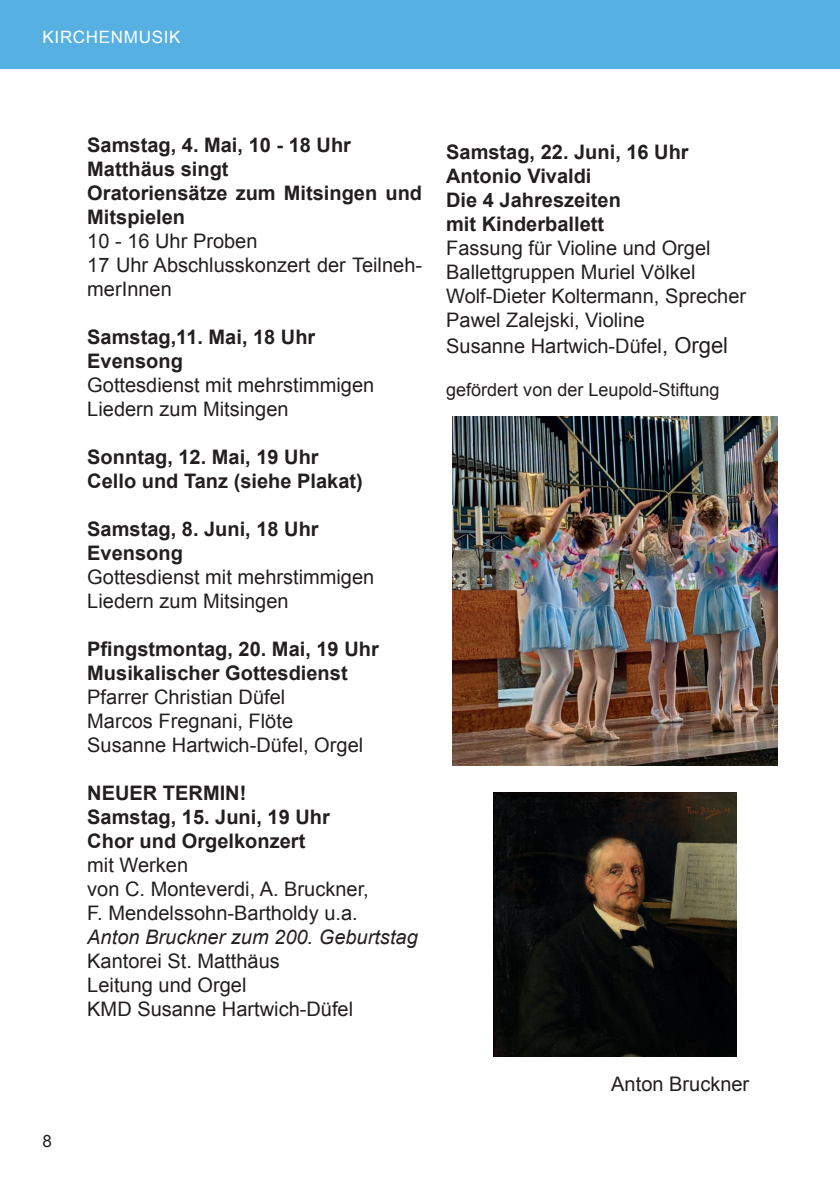
<style>
.page{position:relative;width:840px;height:1191px;background:#fff}
.page>*{position:absolute;margin:0;border:0;box-sizing:border-box;transform-origin:0 0}
.t1{font:20px/24px "Arial";color:#231f20}
.t2{font:700 20px/24px "Arial";color:#231f20}
.t3{font:italic 20px "Arial";color:#231f20}
.t4{font:18px "Arial";color:#231f20}
.t5{font:17px "Arial";letter-spacing:.04em;color:#fff}
.t6{font:17px "Arial";color:#231f20}
.s1{font-size:22px}
</style>
<div class="page">
<img style="left:452px;top:416px;width:325px;height:349px">
<img style="left:493px;top:793px;width:243px;height:263px">
<div style="left:0;top:0;width:839px;height:68px;background:#57b0e2"></div>
<p class="t5" style="left:43px;top:25px;width:139px">KIRCHENMUSIK</p>
<p class="t6" style="left:43px;top:1129px;width:11px">8</p>
<p class="t2" style="left:87px;top:134px;width:336px">Samstag, 4. Mai, 10 - 18 Uhr<br>Matthäus singt<br>Oratoriensätze zum Mitsingen und<br>Mitspielen</p>
<p class="t1" style="left:87px;top:229px;width:336px">10 - 16 Uhr Proben<br>17 Uhr Abschlusskonzert der Teilneh&shy;merInnen</p>
<p class="t2" style="left:87px;top:326px;width:229px">Samstag,11. Mai, 18 Uhr<br>Evensong</p>
<p class="t1" style="left:87px;top:373px;width:288px">Gottesdienst mit mehrstimmigen<br>Liedern zum Mitsingen</p>
<p class="t2" style="left:87px;top:446px;width:277px">Sonntag, 12. Mai, 19 Uhr<br>Cello und Tanz (siehe Plakat)</p>
<p class="t2" style="left:87px;top:518px;width:233px">Samstag, 8. Juni, 18 Uhr<br>Evensong</p>
<p class="t1" style="left:87px;top:565px;width:288px">Gottesdienst mit mehrstimmigen<br>Liedern zum Mitsingen</p>
<p class="t2" style="left:87px;top:638px;width:293px">Pfingstmontag, 20. Mai, 19 Uhr<br>Musikalischer Gottesdienst</p>
<p class="t1" style="left:87px;top:685px;width:277px">Pfarrer Christian Düfel<br>Marcos Fregnani, Flöte<br>Susanne Hartwich-Düfel, Orgel</p>
<p class="t2" style="left:87px;top:782px;width:244px">NEUER TERMIN!<br>Samstag, 15. Juni, 19 Uhr<br>Chor und Orgelkonzert</p>
<p class="t1" style="left:87px;top:853px;width:283px">mit Werken<br>von C. Monteverdi, A. Bruckner,<br>F. Mendelssohn-Bartholdy u.a.</p>
<p class="t3" style="left:87px;top:924px;width:332px">Anton Bruckner zum 200. Geburtstag</p>
<p class="t1" style="left:87px;top:949px;width:267px">Kantorei St. Matthäus<br>Leitung und Orgel<br>KMD Susanne Hartwich-Düfel</p>
<p class="t2" style="left:446px;top:140px;width:244px">Samstag, 22. Juni, 16 Uhr<br>Antonio Vivaldi<br>Die 4 Jahreszeiten<br>mit Kinderballett</p>
<p class="t1" style="left:446px;top:236px;width:301px">Fassung für Violine und Orgel<br>Ballettgruppen Muriel Völkel<br>Wolf-Dieter Koltermann, Sprecher<br>Pawel Zalejski, Violine</p>
<p class="t1" style="left:446px;top:334px;width:283px">Susanne Hartwich-Düfel<span class="s1">, Orgel</span></p>
<p class="t4" style="left:446px;top:378px;width:275px">gefördert von der Leupold-Stiftung</p>
<p class="t1" style="left:611px;top:1072px;width:139px">Anton Bruckner</p>
</div>
